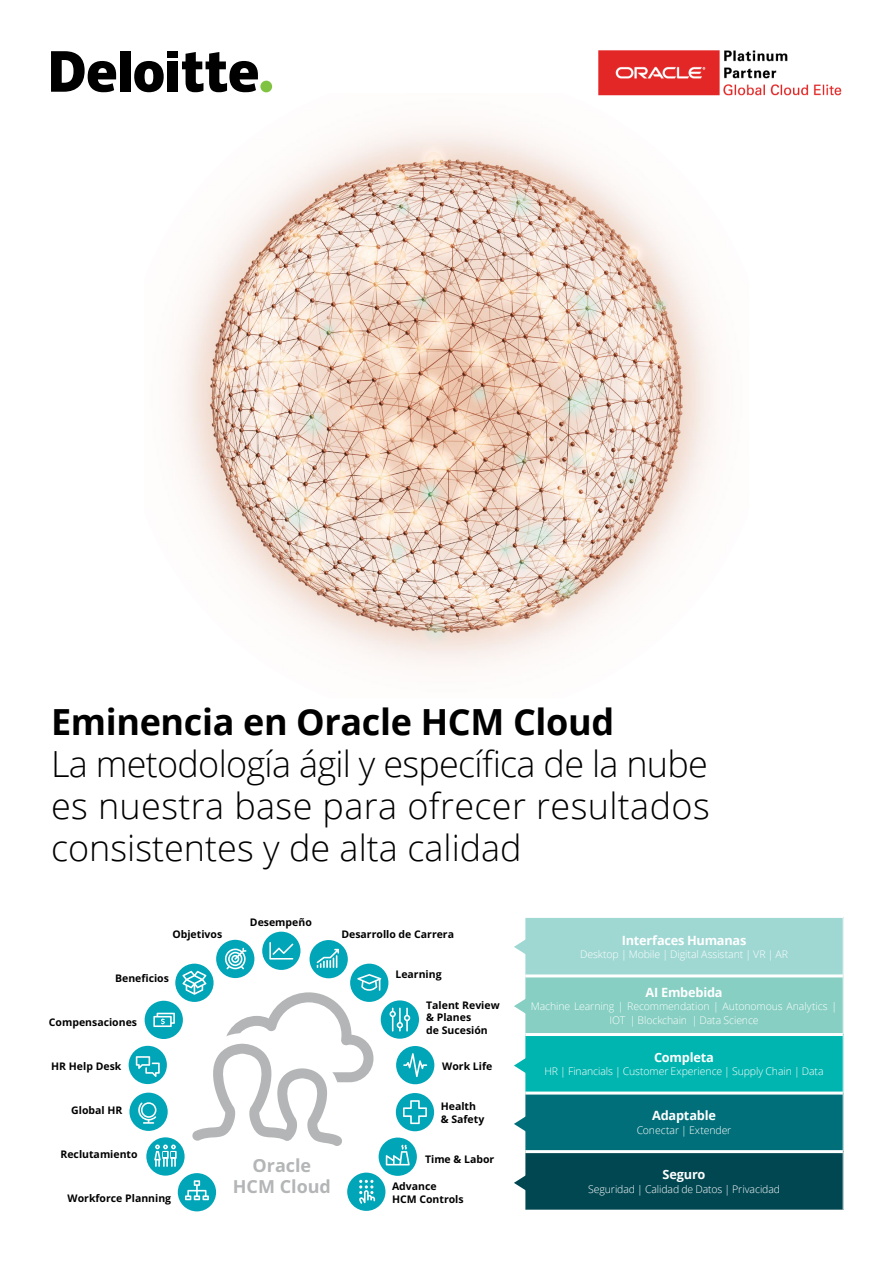
<style>
.page{position:relative;width:893px;height:1263px;background:#fff}
.page>*{position:absolute;margin:0;border:0;box-sizing:border-box;transform-origin:0 0}
.t1{font:300 36px/42px "Open Sans";color:#000;text-align:justify}
.t2{font:700 36px "Open Sans";letter-spacing:-.01em;color:#000}
.t3{font:700 18px/21.6px "Open Sans";color:#b3b5b6;text-align:center}
.t4{font:700 12.75px "Open Sans";letter-spacing:-.015em;color:#fff}
.t5{font:300 10.5px/13.5px "Open Sans";letter-spacing:-.01em;color:#fff;text-align:center}
.t6{font:700 10.5px/12.6px "Open Sans";color:#000}
</style>
<div class="page">
<img style="left:174px;top:125px;width:543px;height:543px">
<div style="left:260px;top:81px;width:12px;height:11px;background:#80c342;border-radius:50%"></div>
<div style="left:120px;top:51px;width:10px;height:41px;background:#000"></div>
<svg style="left:134px;top:61px;width:30px;height:31px"></svg>
<div style="left:168px;top:61px;width:10px;height:31px;background:#000"></div>
<div style="left:168px;top:51px;width:10px;height:7px;background:#000"></div>
<svg style="left:182px;top:52px;width:76px;height:40px"></svg>
<svg style="left:51px;top:51px;width:65px;height:41px"></svg>
<img style="left:598px;top:50px;width:244px;height:46px">
<svg style="left:129px;top:932px;width:305px;height:279px"></svg>
<div style="left:525px;top:917px;width:318px;height:59px;background:#9fd8d3"></div>
<div style="left:525px;top:976px;width:318px;height:58px;background:#86cfc2"></div>
<div style="left:525px;top:1034px;width:318px;height:59px;background:#00b5af"></div>
<div style="left:525px;top:1093px;width:318px;height:58px;background:#006f79"></div>
<div style="left:525px;top:1151px;width:318px;height:59px;background:#004751"></div>
<hr style="left:524px;top:917px;width:320px;height:1px;background:#fff">
<hr style="left:525px;top:974px;width:318px;height:3px;background:#fff">
<hr style="left:525px;top:1033px;width:318px;height:3px;background:#fff">
<hr style="left:525px;top:1091px;width:318px;height:3px;background:#fff">
<hr style="left:525px;top:1150px;width:318px;height:3px;background:#fff">
<svg style="left:514px;top:936px;width:12px;height:22px"></svg>
<svg style="left:514px;top:995px;width:12px;height:22px"></svg>
<svg style="left:514px;top:1055px;width:12px;height:21px"></svg>
<svg style="left:514px;top:1113px;width:12px;height:22px"></svg>
<svg style="left:514px;top:1172px;width:12px;height:21px"></svg>
<h1 class="t2" style="left:51px;top:697px;width:565px">Eminencia en Oracle HCM Cloud</h1>
<h1 class="t1" style="left:51px;top:742px;width:660px">La metodología ágil y específica de la nube es nuestra base para ofrecer resultados consistentes y de alta calidad</h1>
<p class="t6" style="left:172px;top:928px;width:51px">Objetivos</p>
<p class="t6" style="left:250px;top:916px;width:63px">Desempeño</p>
<p class="t6" style="left:115px;top:972px;width:55px">Beneficios</p>
<p class="t6" style="left:49px;top:1016px;width:90px">Compensaciones</p>
<p class="t6" style="left:51px;top:1060px;width:72px">HR Help Desk</p>
<p class="t6" style="left:71px;top:1104px;width:53px">Global HR</p>
<p class="t6" style="left:60px;top:1148px;width:79px">Reclutamiento</p>
<p class="t6" style="left:68px;top:1192px;width:105px">Workforce Planning</p>
<h2 class="t3" style="left:233px;top:1154px;width:100px">Oracle<br>HCM Cloud</h2>
<p class="t6" style="left:341px;top:928px;width:114px">Desarrollo de Carrera</p>
<p class="t6" style="left:395px;top:967px;width:48px">Learning</p>
<p class="t6" style="left:426px;top:998px;width:75px">Talent Review &amp; Planes<br>de Sucesión</p>
<p class="t6" style="left:442px;top:1060px;width:52px">Work Life</p>
<p class="t6" style="left:441px;top:1100px;width:45px">Health &amp; Safety</p>
<p class="t6" style="left:425px;top:1152px;width:71px">Time &amp; Labor</p>
<p class="t6" style="left:392px;top:1180px;width:73px">Advance<br>HCM Controls</p>
<p class="t4" style="left:622px;top:931px;width:126px">Interfaces Humanas</p>
<p class="t5" style="left:580px;top:947px;width:210px">Desktop | Mobile | Digital Assistant | VR | AR</p>
<p class="t4" style="left:645px;top:983px;width:79px">AI Embebida</p>
<p class="t5" style="left:531px;top:999px;width:308px">Machine Learning | Recommendation | Autonomous Analytics |<br>IOT | Blockchain | Data Science</p>
<p class="t4" style="left:654px;top:1048px;width:61px">Completa</p>
<p class="t5" style="left:544px;top:1064px;width:281px">HR | Financials | Customer Experience | Supply Chain | Data</p>
<p class="t4" style="left:652px;top:1107px;width:65px">Adaptable</p>
<p class="t5" style="left:637px;top:1123px;width:96px">Conectar | Extender</p>
<p class="t4" style="left:663px;top:1165px;width:44px">Seguro</p>
<p class="t5" style="left:588px;top:1182px;width:194px">Seguridad | Calidad de Datos | Privacidad</p>
</div>
